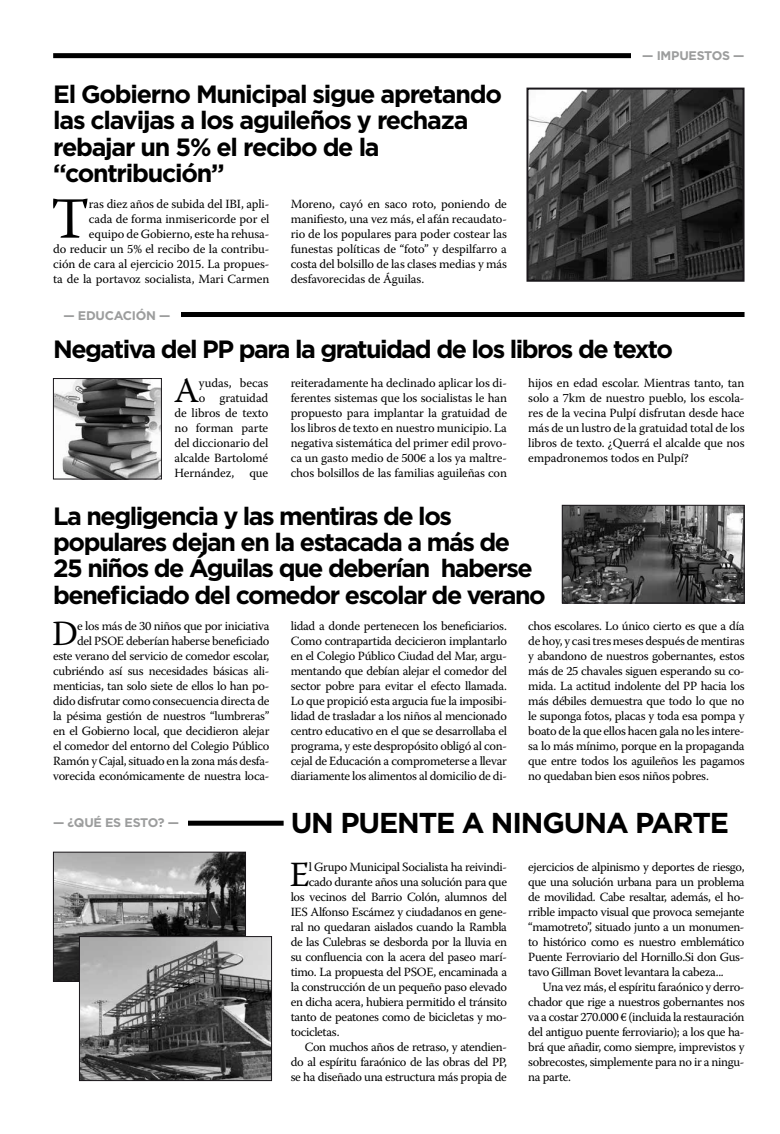
<style>
.page{position:relative;width:780px;height:1134px;background:#fff}
.page>*{position:absolute;margin:0;border:0;box-sizing:border-box;transform-origin:0 0}
.t1{font:58px "Warnock Pro";color:#000}
.t2{font:35.25px "Warnock Pro";color:#000}
.t3{font:700 28.75px "Gotham";letter-spacing:-.04em;color:#000}
.t4{font:700 25px/26.2px "Gotham";letter-spacing:-.06em;color:#000}
.t5{font:12.5px/15px "Warnock Pro";letter-spacing:-.025em;color:#000;text-align:justify}
.t6{font:700 12.5px "Gotham";letter-spacing:-.02em;color:#9c9d9d}
</style>
<div class="page">
<div style="left:53px;top:53px;width:691px;height:5px;background:#000"></div>
<div style="left:53px;top:312px;width:691px;height:5px;background:#000"></div>
<div style="left:53px;top:821px;width:230px;height:5px;background:#000"></div>
<img style="left:55px;top:380px;width:105px;height:97px">
<div style="left:53px;top:378px;width:109px;height:101px;border:1px solid #1a171b"></div>
<img style="left:564px;top:507px;width:178px;height:94px">
<div style="left:562px;top:505px;width:182px;height:98px;border:1px solid #1a171b"></div>
<img style="left:55px;top:854px;width:189px;height:125px">
<div style="left:53px;top:852px;width:193px;height:129px;border:1px solid #1a171b"></div>
<img style="left:81px;top:938px;width:189px;height:141px">
<div style="left:79px;top:936px;width:193px;height:145px;border:1px solid #1a171b"></div>
<img style="left:529px;top:91px;width:212px;height:188px">
<div style="left:526px;top:88px;width:218px;height:194px;border:2px solid #1a171b"></div>
<div style="left:53px;top:303px;width:128px;height:23px;background:#fff"></div>
<div style="left:53px;top:811px;width:135px;height:23px;background:#fff"></div>
<div style="left:631px;top:43px;width:113px;height:23px;background:#fff"></div>
<h3 class="t4" style="left:53px;top:81px;width:450px">El Gobierno Municipal sigue apretando las clavijas a los aguileños y rechaza rebajar un 5% el recibo de la “contribución”</h3>
<h1 class="t1" style="left:51px;top:184px;width:40px">T</h1>
<p class="t5" style="left:53px;top:196px;width:218px;text-align:right">ras diez años de subida del IBI, apli-<br>cada de forma inmisericorde por el equipo de Gobierno, este ha rehusa-<br>do reducir un 5% el recibo de la contribu&shy;ción de cara al ejercicio 2015. La propues&shy;ta de la portavoz socialista, Mari Carmen</p>
<p class="t5" style="left:291px;top:196px;width:218px">Moreno, cayó en saco roto, poniendo de manifiesto, una vez más, el afán recaudato&shy;rio de los populares para poder costear las funestas políticas de “foto” y despilfarro a costa del bolsillo de las clases medias y más desfavorecidas de Águilas.</p>
<p class="t6" style="left:63px;top:307px;width:109px">— EDUCACIÓN —</p>
<p class="t6" style="left:642px;top:47px;width:64px">— IMPUESTOS</p>
<p class="t6" style="left:733px;top:47px;width:13px">—</p>
<h3 class="t4" style="left:53px;top:335px;width:621px">Negativa del PP para la gratuidad de los libros de texto</h3>
<h2 class="t2" style="left:174px;top:370px;width:27px">A</h2>
<p class="t5" style="left:174px;top:376px;width:95px;text-align:right">yudas, becas<br>o gratuidad<br>de libros de texto no forman parte del diccionario del alcalde Bartolomé<br>Hernández, que</p>
<p class="t5" style="left:291px;top:376px;width:218px">reiteradamente ha declinado aplicar los di&shy;ferentes sistemas que los socialistas le han propuesto para implantar la gratuidad de los libros de texto en nuestro municipio. La negativa sistemática del primer edil provo&shy;ca un gasto medio de 500€ a los ya maltre&shy;chos bolsillos de las familias aguileñas con</p>
<p class="t5" style="left:528px;top:376px;width:218px">hijos en edad escolar. Mientras tanto, tan solo a 7km de nuestro pueblo, los escola&shy;res de la vecina Pulpí disfrutan desde hace más de un lustro de la gratuidad total de los libros de texto. ¿Querrá el alcalde que nos empadronemos todos en Pulpí?</p>
<h3 class="t4" style="left:53px;top:503px;width:494px">La negligencia y las mentiras de los populares dejan en la estacada a más de 25 niños de Águilas que deberían haberse beneficiado del comedor escolar de verano</h3>
<p class="t5" style="left:53px;top:618px;width:218px;text-align:right">e los más de 30 niños que por iniciativa<br>del PSOE deberían haberse beneficiado<br>este verano del servicio de comedor escolar, cubriéndo así sus necesidades básicas ali&shy;menticias, tan solo siete de ellos lo han po&shy;dido disfrutar como consecuencia directa de la pésima gestión de nuestros “lumbreras” en el Gobierno local, que decidieron alejar el comedor del entorno del Colegio Público Ramón y Cajal, situado en la zona más desfa&shy;vorecida económicamente de nuestra loca-</p>
<p class="t5" style="left:291px;top:618px;width:218px">lidad a donde pertenecen los beneficiarios.<br>Como contrapartida decicieron implantarlo en el Colegio Público Ciudad del Mar, argu&shy;mentando que debían alejar el comedor del sector pobre para evitar el efecto llamada.<br>Lo que propició esta argucia fue la imposibi&shy;lidad de trasladar a los niños al mencionado centro educativo en el que se desarrollaba el programa, y este despropósito obligó al con&shy;cejal de Educación a comprometerse a llevar diariamente los alimentos al domicilio de di-</p>
<p class="t5" style="left:528px;top:618px;width:218px">chos escolares. Lo único cierto es que a día de hoy, y casi tres meses después de mentiras y abandono de nuestros gobernantes, estos más de 25 chavales siguen esperando su co&shy;mida. La actitud indolente del PP hacia los más débiles demuestra que todo lo que no le suponga fotos, placas y toda esa pompa y boato de la que ellos hacen gala no les intere&shy;sa lo más mínimo, porque en la propaganda que entre todos los aguileños les pagamos no quedaban bien esos niños pobres.</p>
<h2 class="t2" style="left:52px;top:612px;width:27px">D</h2>
<p class="t6" style="left:53px;top:814px;width:127px">— ¿qué es esto? —</p>
<h3 class="t3" style="left:291px;top:803px;width:70px">Un puen</h3>
<h3 class="t3" style="left:418px;top:803px;width:167px">teaninguna</h3>
<h3 class="t3" style="left:635px;top:803px;width:92px">parte</h3>
<h2 class="t2" style="left:290px;top:853px;width:21px">E</h2>
<p class="t5" style="left:309px;top:859px;width:200px">l Grupo Municipal Socialista ha reivindi-</p>
<p class="t5" style="left:309px;top:874px;width:200px">cado durante años una solución para que</p>
<p class="t5" style="left:291px;top:889px;width:218px">los vecinos del Barrio Colón, alumnos del</p>
<p class="t5" style="left:291px;top:904px;width:218px">IES Alfonso Escámez y ciudadanos en gene-</p>
<p class="t5" style="left:291px;top:919px;width:218px">ral no quedaran aislados cuando la Rambla</p>
<p class="t5" style="left:291px;top:934px;width:218px">de las Culebras se desborda por la lluvia en</p>
<p class="t5" style="left:291px;top:949px;width:218px">su confluencia con la acera del paseo marí-</p>
<p class="t5" style="left:291px;top:964px;width:218px">timo. La propuesta del PSOE, encaminada a</p>
<p class="t5" style="left:291px;top:979px;width:218px">la construcción de un pequeño paso elevado</p>
<p class="t5" style="left:291px;top:994px;width:218px">en dicha acera, hubiera permitido el tránsito</p>
<p class="t5" style="left:291px;top:1009px;width:218px">tanto de peatones como de bicicletas y mo-</p>
<p class="t5" style="left:291px;top:1024px;width:50px">tocicletas.</p>
<p class="t5" style="left:305px;top:1039px;width:203px">Con muchos años de retraso, y atendien-</p>
<p class="t5" style="left:291px;top:1054px;width:218px">do al espíritu faraónico de las obras del PP,</p>
<p class="t5" style="left:291px;top:1069px;width:218px">se ha diseñado una estructura más propia de</p>
<p class="t5" style="left:528px;top:859px;width:218px">ejercicios de alpinismo y deportes de riesgo, que una solución urbana para un problema de movilidad. Cabe resaltar, además, el ho&shy;rrible impacto visual que provoca semejante “mamotreto”, situado junto a un monumen&shy;to histórico como es nuestro emblemático Puente Ferroviario del Hornillo.Si don Gus&shy;tavo Gillman Bovet levantara la cabeza...</p>
<p class="t5" style="left:528px;top:979px;width:218px;text-indent:14px">Una vez más, el espíritu faraónico y derro&shy;chador que rige a nuestros gobernantes nos va a costar 270.000 € (incluida la restauración del antiguo puente ferroviario); a los que ha&shy;brá que añadir, como siempre, imprevistos y sobrecostes, simplemente para no ir a ningu&shy;na parte.</p>
</div>
